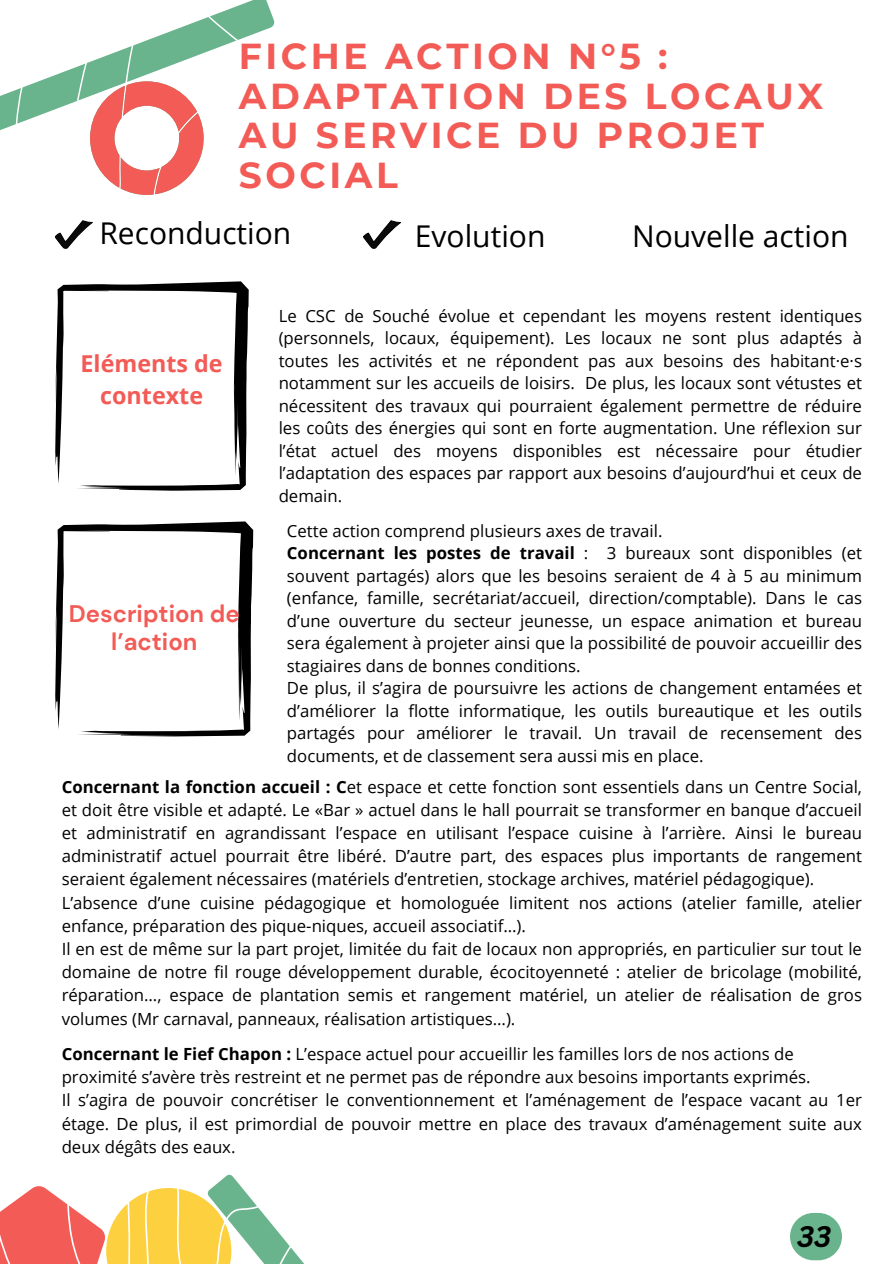
<style>
.page{position:relative;width:893px;height:1264px;background:#fff}
.page>*{position:absolute;margin:0;border:0;box-sizing:border-box;transform-origin:0 0}
.t1{font:700 36px/39.3px "Montserrat";letter-spacing:.1em;color:#f35b56}
.t2{font:30px "Open Sans";color:#000}
.t3{font:italic 700 28.95px "Canva Sans";color:#000}
.t4{font:700 23.85px/27.8px "DM Sans";color:#f35b56;text-align:center}
.t5{font:700 23.25px/32.2px "Open Sans";color:#f35b56;text-align:center}
.t6{font:16.8px/22.5px "Open Sans";color:#000;text-align:justify}
.s1{font-weight:700}
</style>
<div class="page">
<svg style="left:0;top:1174px;width:304px;height:89px"></svg>
<svg style="left:0;top:0;width:275px;height:195px"></svg>
<svg style="left:55px;top:281px;width:194px;height:210px"></svg>
<svg style="left:55px;top:521px;width:198px;height:215px"></svg>
<svg style="left:55px;top:221px;width:37px;height:28px"></svg>
<svg style="left:363px;top:221px;width:37px;height:28px"></svg>
<div style="left:790px;top:1212px;width:51px;height:48px;background:#69b48d;border-radius:24px"></div>
<h1 class="t1" style="left:239px;top:37px;width:585px">FICHE ACTION N°5 :<br>ADAPTATION DES LOCAUX<br>AU SERVICE DU PROJET<br>SOCIAL</h1>
<h2 class="t2" style="left:99px;top:212px;width:193px">Reconduction</h2>
<p class="t2" style="left:415px;top:214px;width:132px">Evolution</p>
<p class="t2" style="left:632px;top:214px;width:218px">Nouvelle action</p>
<h2 class="t5" style="left:81px;top:346px;width:143px">Eléments de contexte</h2>
<p class="t6" style="left:279px;top:304px;width:584px">Le CSC de Souché évolue et cependant les moyens restent identiques (personnels, locaux, équipement). Les locaux ne sont plus adaptés à toutes les activités et ne répondent pas aux besoins des habitant·e·s notamment sur les accueils de loisirs. De plus, les locaux sont vétustes et nécessitent des travaux qui pourraient également permettre de réduire les coûts des énergies qui sont en forte augmentation. Une réflexion sur l’état actuel des moyens disponibles est nécessaire pour étudier l’adaptation des espaces par rapport aux besoins d’aujourd’hui et ceux de demain.</p>
<p class="t6" style="left:287px;top:519px;width:377px">Cette action comprend plusieurs axes de travail.</p>
<h3 class="t6" style="left:287px;top:541px;width:576px"><span class="s1">Concernant les postes de travail</span> : 3 bureaux sont disponibles (et souvent partagés) alors que les besoins seraient de 4 à 5 au minimum (enfance, famille, secrétariat/accueil, direction/comptable). Dans le cas d’une ouverture du secteur jeunesse, un espace animation et bureau sera également à projeter ainsi que la possibilité de pouvoir accueillir des stagiaires dans de bonnes conditions.</h3>
<p class="t6" style="left:287px;top:676px;width:576px">De plus, il s’agira de poursuivre les actions de changement entamées et d’améliorer la flotte informatique, les outils bureautique et les outils partagés pour améliorer le travail. Un travail de recensement des documents, et de classement sera aussi mis en place.</p>
<p class="t6" style="left:62px;top:774px;width:801px;line-height:23.2px"><span class="s1">Concernant la fonction accueil : C</span>et espace et cette fonction sont essentiels dans un Centre Social, et doit être visible et adapté. Le «Bar » actuel dans le hall pourrait se transformer en banque d’accueil et administratif en agrandissant l’espace en utilisant l’espace cuisine à l’arrière. Ainsi le bureau administratif actuel pourrait être libéré. D’autre part, des espaces plus importants de rangement seraient également nécessaires (matériels d’entretien, stockage archives, matériel pédagogique).</p>
<h3 class="t6" style="left:62px;top:890px;width:801px;line-height:23.2px">L’absence d’une cuisine pédagogique et homologuée limitent nos actions (atelier famille, atelier enfance, préparation des pique-niques, accueil associatif…).</h3>
<p class="t6" style="left:62px;top:936px;width:801px;line-height:23.2px">Il en est de même sur la part projet, limitée du fait de locaux non appropriés, en particulier sur tout le domaine de notre fil rouge développement durable, écocitoyenneté : atelier de bricolage (mobilité, réparation…, espace de plantation semis et rangement matériel, un atelier de réalisation de gros volumes (Mr carnaval, panneaux, réalisation artistiques…).</p>
<p class="t6" style="left:62px;top:1042px;width:733px"><span class="s1">Concernant le Fief Chapon :</span> L’espace actuel pour accueillir les familles lors de nos actions de</p>
<p class="t6" style="left:62px;top:1065px;width:750px">proximité s’avère très restreint et ne permet pas de répondre aux besoins importants exprimés.</p>
<p class="t6" style="left:62px;top:1088px;width:801px;line-height:23.2px">Il s’agira de pouvoir concrétiser le conventionnement et l’aménagement de l’espace vacant au 1er étage. De plus, il est primordial de pouvoir mettre en place des travaux d’aménagement suite aux deux dégâts des eaux.</p>
<h2 class="t4" style="left:69px;top:600px;width:172px">Description de l’action</h2>
<p class="t3" style="left:797px;top:1215px;width:36px">33</p>
</div>
